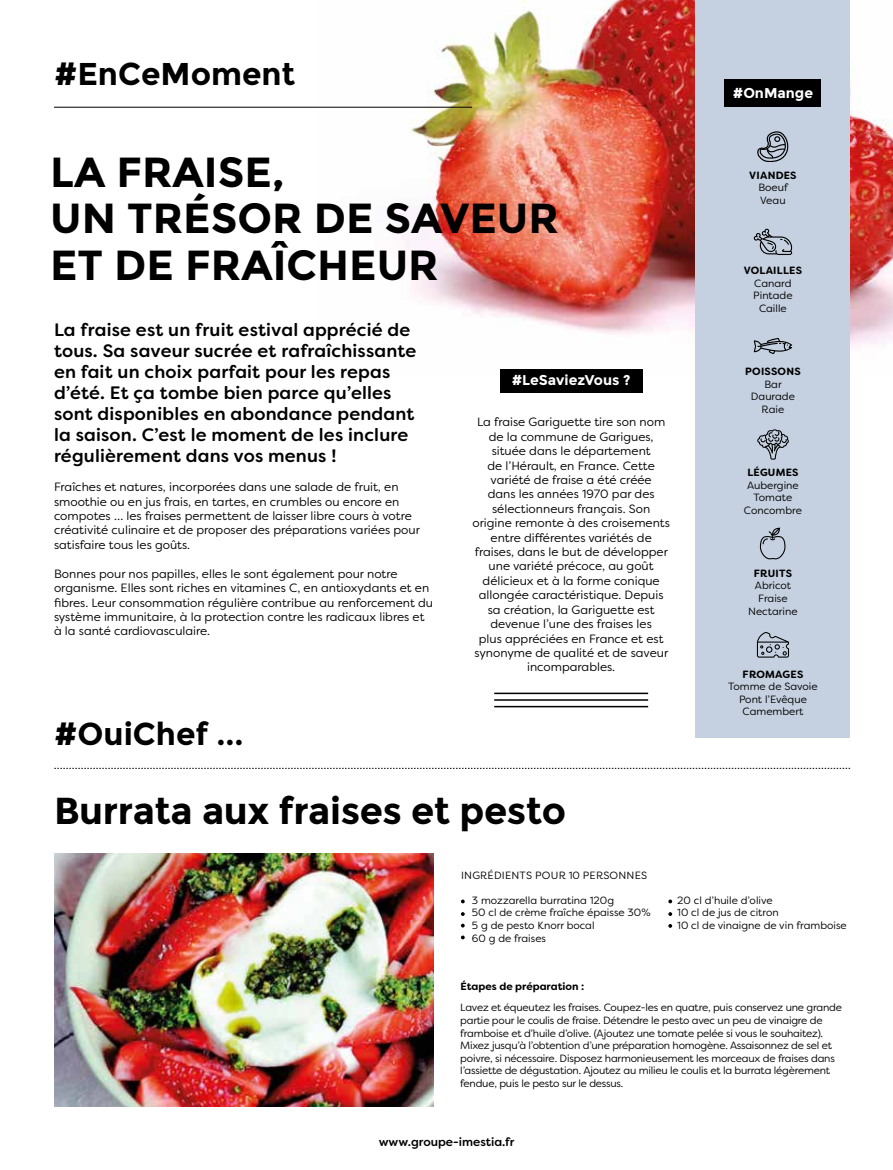
<style>
.page{position:relative;width:893px;height:1170px;background:#fff}
.page>*{position:absolute;margin:0;border:0;box-sizing:border-box;transform-origin:0 0}
.t1{font:700 42px/46.5px "Montserrat";color:#000}
.t2{font:700 37.5px "Montserrat";letter-spacing:-.01em;color:#000}
.t3{font:700 31.5px "Montserrat";color:#000}
.t4{font:500 18px/21px "Filson Soft";letter-spacing:.01em;color:#000}
.t5{font:700 14.1px "Montserrat";color:#fff}
.t6{font:12px/14.4px "Filson Soft";color:#000}
.t7{font:500 12px "Filson Soft";color:#000}
.t8{font:10.5px/12.6px "Filson Soft";letter-spacing:-.02em;color:#000}
.t9{font:10.5px/12.6px "Filson Soft";color:#000;text-align:center}
.t10{font:700 10.5px "Filson Soft";letter-spacing:.02em;color:#000}
.t11{font:10.5px "Filson Soft";letter-spacing:.02em;color:#000}
.t12{font:700 10.5px "Filson Soft";color:#000}
</style>
<div class="page">
<img style="left:319px;top:0;width:574px;height:375px">
<hr style="left:54px;top:107px;width:418px;height:1px;background:#000">
<div style="left:500px;top:369px;width:142px;height:23px;background:#000"></div>
<hr style="left:494px;top:692px;width:154px;height:2px;background:#000">
<hr style="left:494px;top:699px;width:154px;height:1px;background:#000">
<hr style="left:494px;top:705px;width:154px;height:2px;background:#000">
<svg style="left:54px;top:768px;width:796px;height:1px"></svg>
<svg style="left:461px;top:899px;width:4px;height:4px"></svg>
<svg style="left:461px;top:912px;width:4px;height:3px"></svg>
<svg style="left:461px;top:923px;width:4px;height:4px"></svg>
<svg style="left:668px;top:899px;width:4px;height:4px"></svg>
<img style="left:54px;top:853px;width:380px;height:253px">
<svg style="left:461px;top:935px;width:4px;height:4px"></svg>
<svg style="left:668px;top:924px;width:4px;height:3px"></svg>
<div style="left:696px;top:0;width:154px;height:737px;background:#c5d0e0"></div>
<div style="left:725px;top:79px;width:96px;height:28px;background:#000"></div>
<svg style="left:757px;top:131px;width:32px;height:31px"></svg>
<svg style="left:757px;top:429px;width:32px;height:30px"></svg>
<svg style="left:760px;top:527px;width:25px;height:32px"></svg>
<svg style="left:754px;top:229px;width:38px;height:26px"></svg>
<svg style="left:754px;top:338px;width:38px;height:16px"></svg>
<svg style="left:757px;top:632px;width:32px;height:25px"></svg>
<h3 class="t3" style="left:54px;top:55px;width:243px">#EnCeMoment</h3>
<p class="t5" style="left:733px;top:85px;width:82px">#OnMange</p>
<h1 class="t1" style="left:50px;top:149px;width:510px">LA FRAISE,<br>UN TRÉSOR DE SAVEUR<br>ET DE FRAÎCHEUR</h1>
<p class="t4" style="left:54px;top:319px;width:364px">La fraise est un fruit estival apprécié de tous. Sa saveur sucrée et rafraîchissante en fait un choix parfait pour les repas d’été. Et ça tombe bien parce qu’elles sont disponibles en abondance pendant la saison. C’est le moment de les inclure régulièrement dans vos menus !</p>
<p class="t6" style="left:54px;top:480px;width:368px">Fraîches et natures, incorporées dans une salade de fruit, en smoothie ou en jus frais, en tartes, en crumbles ou encore en compotes … les fraises permettent de laisser libre cours à votre créativité culinaire et de proposer des préparations variées pour satisfaire tous les goûts.</p>
<p class="t6" style="left:54px;top:566px;width:381px">Bonnes pour nos papilles, elles le sont également pour notre organisme. Elles sont riches en vitamines C, en antioxydants et en fibres. Leur consommation régulière contribue au renforcement du système immunitaire, à la protection contre les radicaux libres et à la santé cardiovasculaire.</p>
<h3 class="t3" style="left:54px;top:715px;width:191px">#OuiChef ...</h3>
<p class="t5" style="left:512px;top:372px;width:120px">#LeSaviezVous ?</p>
<p class="t6" style="left:472px;top:415px;width:199px;text-align:center">La fraise Gariguette tire son nom de la commune de Garigues, située dans le département<br>de l’Hérault, en France. Cette variété de fraise a été créée<br>dans les années 1970 par des sélectionneurs français. Son origine remonte à des croisements entre différentes variétés de fraises, dans le but de développer une variété précoce, au goût délicieux et à la forme conique allongée caractéristique. Depuis sa création, la Gariguette est devenue l’une des fraises les<br>plus appréciées en France et est synonyme de qualité et de saveur incomparables.</p>
<p class="t10" style="left:749px;top:168px;width:49px">VIANDES</p>
<p class="t9" style="left:758px;top:181px;width:31px;text-align:left">Boeuf<br>Veau</p>
<p class="t10" style="left:744px;top:264px;width:60px">VOLAILLES</p>
<p class="t9" style="left:753px;top:277px;width:41px">Canard<br>Pintade<br>Caille</p>
<p class="t10" style="left:745px;top:364px;width:57px">POISSONS</p>
<p class="t9" style="left:751px;top:377px;width:46px">Bar<br>Daurade<br>Raie</p>
<p class="t10" style="left:747px;top:465px;width:53px">LÉGUMES</p>
<p class="t9" style="left:744px;top:478px;width:60px">Aubergine<br>Tomate<br>Concombre</p>
<p class="t10" style="left:754px;top:566px;width:40px">FRUITS</p>
<p class="t9" style="left:748px;top:579px;width:51px">Abricot<br>Fraise<br>Nectarine</p>
<p class="t10" style="left:743px;top:667px;width:62px">FROMAGES</p>
<p class="t9" style="left:728px;top:680px;width:91px">Tomme de Savoie<br>Pont l’Evêque<br>Camembert</p>
<h2 class="t2" style="left:54px;top:788px;width:514px">Burrata aux fraises et pesto</h2>
<p class="t11" style="left:461px;top:868px;width:188px">INGRÉDIENTS POUR 10 PERSONNES</p>
<p class="t9" style="left:472px;top:893px;width:180px;text-align:left">3 mozzarella burratina 120g<br>50 cl de crème fraîche épaisse 30%<br>5 g de pesto Knorr bocal<br>60 g de fraises</p>
<p class="t9" style="left:677px;top:893px;width:171px;text-align:left">20 cl d’huile d’olive<br>10 cl de jus de citron<br>10 cl de vinaigne de vin framboise</p>
<p class="t12" style="left:460px;top:979px;width:125px">Étapes de préparation :</p>
<p class="t8" style="left:460px;top:1001px;width:383px">Lavez et équeutez les fraises. Coupez-les en quatre, puis conservez une grande partie pour le coulis de fraise. Détendre le pesto avec un peu de vinaigre de framboise et d’huile d’olive. (Ajoutez une tomate pelée si vous le souhaitez).<br>Mixez jusqu’à l’obtention d’une préparation homogène. Assaisonnez de sel et poivre, si nécessaire. Disposez harmonieusement les morceaux de fraises dans l’assiette de dégustation. Ajoutez au milieu le coulis et la burrata légèrement fendue, puis le pesto sur le dessus.</p>
<p class="t7" style="left:379px;top:1133px;width:137px">www.groupe-imestia.fr</p>
</div>
